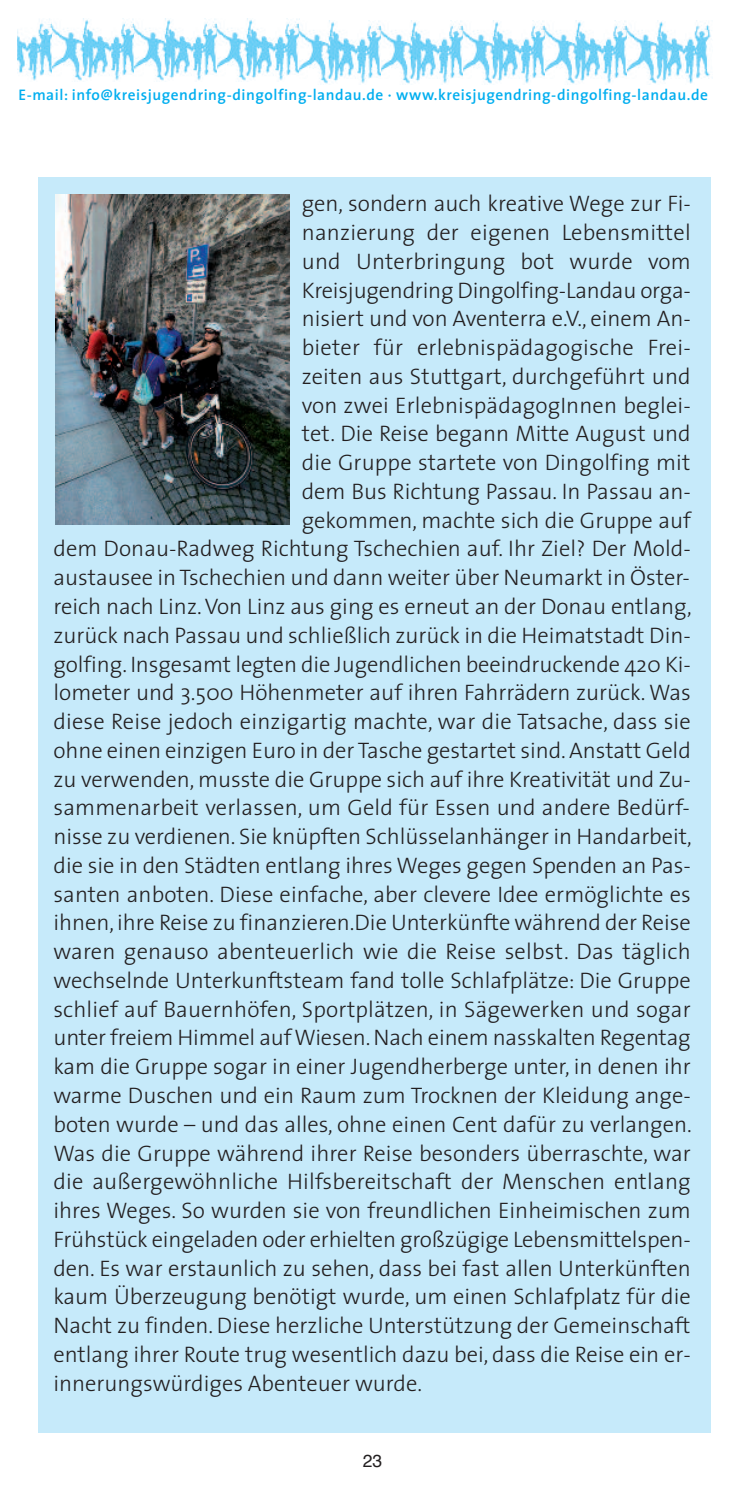
<style>
.page{position:relative;width:745px;height:1489px;background:#fff}
.page>*{position:absolute;margin:0;border:0;box-sizing:border-box;transform-origin:0 0}
.t1{font:300 22.5px "The Sans";color:#231f20}
.t2{font:17.5px "Helvetica";color:#231f20}
.t3{font:600 15.5px "The Sans";letter-spacing:.035em;color:#00aeef}
</style>
<div class="page">
<div style="left:38px;top:177px;width:672px;height:1254px;background:#c6eafa"></div>
<img style="left:18px;top:18px;width:35px;height:63px">
<svg style="left:53px;top:18px;width:82px;height:63px"></svg>
<svg style="left:135px;top:18px;width:82px;height:63px"></svg>
<svg style="left:217px;top:18px;width:82px;height:63px"></svg>
<img style="left:299px;top:21px;width:412px;height:63px">
<svg style="left:381px;top:21px;width:82px;height:63px"></svg>
<svg style="left:463px;top:21px;width:81px;height:63px"></svg>
<svg style="left:544px;top:21px;width:82px;height:63px"></svg>
<img style="left:55px;top:194px;width:234px;height:330px">
<p class="t3" style="left:18px;top:88px;width:690px">E-mail: info@kreisjugendring-dingolfing-landau.de · www.kreisjugendring-dingolfing-landau.de</p>
<p class="t1" style="left:301px;top:195px;width:390px">gen, sondern auch kreative Wege zur Fi-</p>
<p class="t1" style="left:301px;top:223px;width:390px">nanzierung der eigenen Lebensmittel</p>
<p class="t1" style="left:301px;top:252px;width:390px">und Unterbringung bot wurde vom</p>
<p class="t1" style="left:301px;top:281px;width:390px">Kreisjugendring Dingolfing-Landau orga-</p>
<p class="t1" style="left:301px;top:310px;width:390px">nisiert und von Aventerra e.V., einem An-</p>
<p class="t1" style="left:301px;top:338px;width:390px">bieter für erlebnispädagogische Frei-</p>
<p class="t1" style="left:301px;top:367px;width:390px">zeiten aus Stuttgart, durchgeführt und</p>
<p class="t1" style="left:301px;top:396px;width:390px">von zwei ErlebnispädagogInnen beglei-</p>
<p class="t1" style="left:301px;top:425px;width:390px">tet. Die Reise begann Mitte August und</p>
<p class="t1" style="left:301px;top:453px;width:390px">die Gruppe startete von Dingolfing mit</p>
<p class="t1" style="left:301px;top:482px;width:390px">dem Bus Richtung Passau. In Passau an-</p>
<p class="t1" style="left:301px;top:511px;width:390px">gekommen, machte sich die Gruppe auf</p>
<p class="t1" style="left:53px;top:540px;width:638px">dem Donau-Radweg Richtung Tschechien auf. Ihr Ziel? Der Mold-</p>
<p class="t1" style="left:53px;top:568px;width:637px">austausee in Tschechien und dann weiter über Neumarkt in Öster-</p>
<p class="t1" style="left:53px;top:597px;width:639px">reich nach Linz.Von Linz aus ging es erneut an der Donau entlang,</p>
<p class="t1" style="left:53px;top:626px;width:638px">zurück nach Passau und schließlich zurück in die Heimatstadt Din-</p>
<p class="t1" style="left:53px;top:655px;width:638px">golfing. Insgesamt legten die Jugendlichen beeindruckende 420 Ki-</p>
<p class="t1" style="left:53px;top:683px;width:638px">lometer und 3.500 Höhenmeter auf ihren Fahrrädern zurück. Was</p>
<p class="t1" style="left:53px;top:712px;width:638px">diese Reise jedoch einzigartig machte, war die Tatsache, dass sie</p>
<p class="t1" style="left:53px;top:741px;width:638px">ohne einen einzigen Euro in der Tasche gestartet sind.Anstatt Geld</p>
<p class="t1" style="left:53px;top:770px;width:638px">zu verwenden, musste die Gruppe sich auf ihre Kreativität und Zu-</p>
<p class="t1" style="left:53px;top:798px;width:637px">sammenarbeit verlassen, um Geld für Essen und andere Bedürf-</p>
<p class="t1" style="left:53px;top:827px;width:639px">nisse zu verdienen. Sie knüpften Schlüsselanhänger in Handarbeit,</p>
<p class="t1" style="left:53px;top:856px;width:638px">die sie in den Städten entlang ihres Weges gegen Spenden an Pas-</p>
<p class="t1" style="left:53px;top:885px;width:638px">santen anboten. Diese einfache, aber clevere Idee ermöglichte es</p>
<p class="t1" style="left:53px;top:913px;width:638px">ihnen, ihre Reise zu finanzieren.Die Unterkünfte während der Reise</p>
<p class="t1" style="left:53px;top:942px;width:638px">waren genauso abenteuerlich wie die Reise selbst. Das täglich</p>
<p class="t1" style="left:53px;top:971px;width:638px">wechselnde Unterkunftsteam fand tolle Schlafplätze: Die Gruppe</p>
<p class="t1" style="left:53px;top:1000px;width:638px">schlief auf Bauernhöfen, Sportplätzen, in Sägewerken und sogar</p>
<p class="t1" style="left:53px;top:1028px;width:638px">unter freiem Himmel aufWiesen.Nach einem nasskalten Regentag</p>
<p class="t1" style="left:53px;top:1057px;width:638px">kam die Gruppe sogar in einer Jugendherberge unter, in denen ihr</p>
<p class="t1" style="left:53px;top:1086px;width:638px">warme Duschen und ein Raum zum Trocknen der Kleidung ange-</p>
<p class="t1" style="left:53px;top:1115px;width:639px">boten wurde – und das alles, ohne einen Cent dafür zu verlangen.</p>
<p class="t1" style="left:53px;top:1143px;width:638px">Was die Gruppe während ihrer Reise besonders überraschte, war</p>
<p class="t1" style="left:53px;top:1172px;width:638px">die außergewöhnliche Hilfsbereitschaft der Menschen entlang</p>
<p class="t1" style="left:53px;top:1201px;width:638px">ihres Weges. So wurden sie von freundlichen Einheimischen zum</p>
<p class="t1" style="left:53px;top:1230px;width:638px">Frühstück eingeladen oder erhielten großzügige Lebensmittelspen-</p>
<p class="t1" style="left:53px;top:1258px;width:638px">den. Es war erstaunlich zu sehen, dass bei fast allen Unterkünften</p>
<p class="t1" style="left:53px;top:1287px;width:638px">kaum Überzeugung benötigt wurde, um einen Schlafplatz für die</p>
<p class="t1" style="left:53px;top:1316px;width:638px">Nacht zu finden. Diese herzliche Unterstützung der Gemeinschaft</p>
<p class="t1" style="left:53px;top:1345px;width:638px">entlang ihrer Route trug wesentlich dazu bei, dass die Reise ein er-</p>
<p class="t1" style="left:53px;top:1373px;width:370px">innerungswürdiges Abenteuer wurde.</p>
<p class="t2" style="left:362px;top:1452px;width:21px">23</p>
</div>
